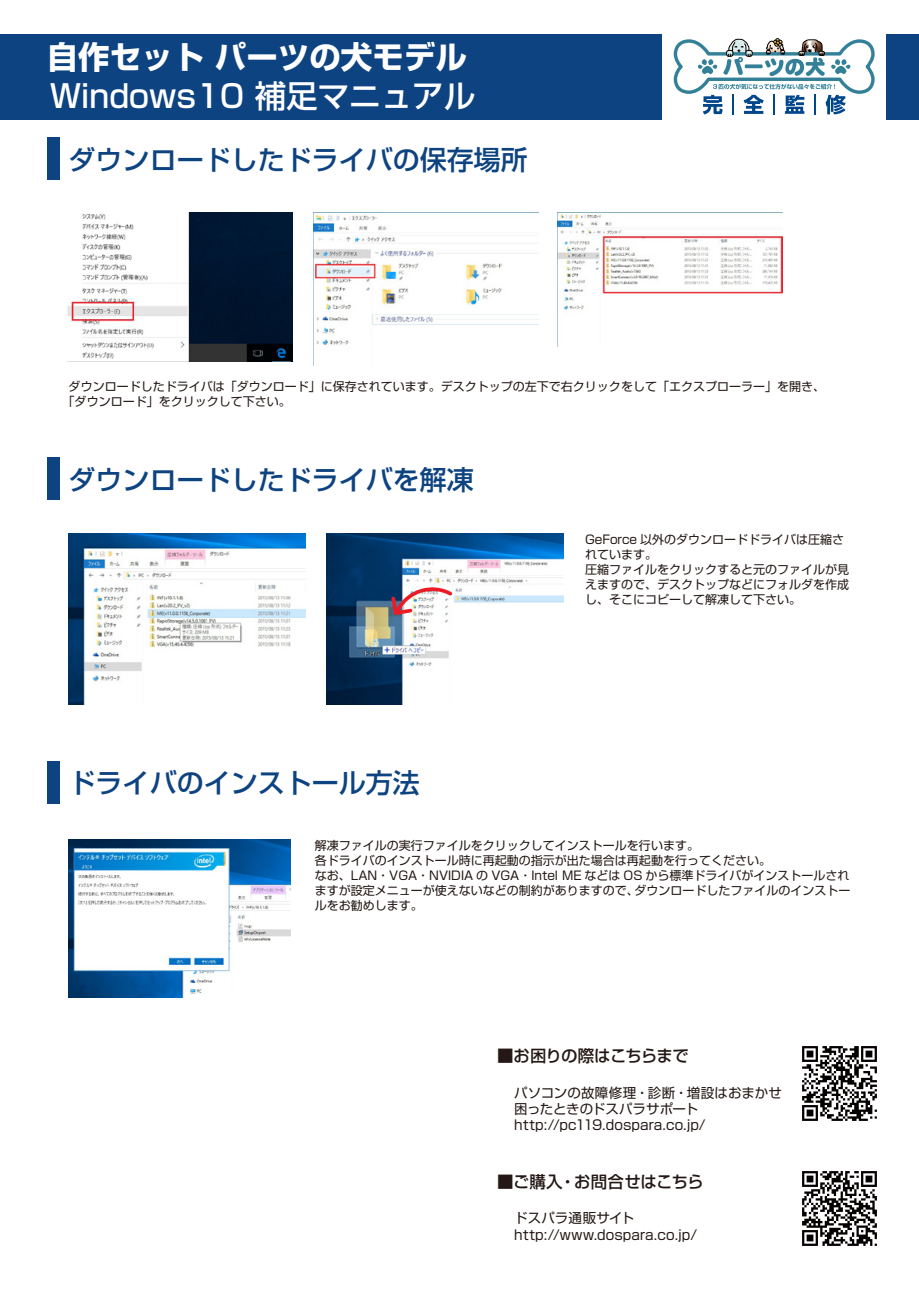
<style>
.page{position:relative;width:919px;height:1289px;background:#fff}
.page>*{position:absolute;margin:0;border:0;box-sizing:border-box;transform-origin:0 0}
.t1{font:500 31.5px "Shin Go Pro";color:#fff}
.t2{font:700 31.5px "Shin Go Pro";color:#fff}
.t3{font:500 27px "Shin Go Pro";color:#0e4381}
.t4{font:500 16.5px "Shin Go Pro";letter-spacing:-.02em;color:#231815}
.t5{font:500 16.5px "Shin Go Pro";letter-spacing:-.04em;color:#231815}
.t6{font:13.5px/16.2px "Shin Go Pro";letter-spacing:.005em;color:#231815}
.t7{font:12px/15px "Shin Go Pro";color:#231815}
</style>
<div class="page">
<div style="left:0;top:34px;width:918px;height:85px;background:#0e4381"></div>
<div style="left:662px;top:0;width:223px;height:128px;background:#fff"></div>
<hr style="left:732px;top:94px;width:2px;height:21px;background:#00468b">
<hr style="left:773px;top:94px;width:2px;height:21px;background:#00468b">
<hr style="left:814px;top:94px;width:2px;height:21px;background:#00468b">
<svg style="left:674px;top:38px;width:200px;height:76px"></svg>
<img style="left:802px;top:1171px;width:75px;height:75px">
<img style="left:802px;top:1046px;width:75px;height:75px">
<div style="left:47px;top:137px;width:13px;height:43px;background:#0e4381"></div>
<img style="left:67px;top:212px;width:225px;height:149px">
<img style="left:313px;top:212px;width:225px;height:153px">
<div style="left:47px;top:457px;width:13px;height:42px;background:#0e4381"></div>
<div style="left:47px;top:761px;width:13px;height:42px;background:#0e4381"></div>
<img style="left:557px;top:212px;width:225px;height:134px">
<img style="left:68px;top:533px;width:238px;height:171px">
<img style="left:326px;top:533px;width:237px;height:171px">
<img style="left:69px;top:839px;width:222px;height:158px">
<svg style="left:391px;top:581px;width:61px;height:34px"></svg>
<h1 class="t2" style="left:47px;top:32px;width:421px">自作セット パーツの犬モデル</h1>
<h1 class="t1" style="left:50px;top:70px;width:427px">Windows10 補足マニュアル</h1>
<h2 class="t3" style="left:69px;top:137px;width:461px">ダウンロードしたドライバの保存場所</h2>
<p class="t7" style="left:63px;top:377px;width:763px;text-indent:6px">ダウンロードしたドライバは「ダウンロード」に保存されています。デスクトップの左下で右クリックをして「エクスプローラー」を開き、「ダウンロード」をクリックして下さい。</p>
<h2 class="t3" style="left:69px;top:457px;width:406px">ダウンロードしたドライバを解凍</h2>
<h2 class="t3" style="left:69px;top:761px;width:352px">ドライバのインストール方法</h2>
<p class="t7" style="left:585px;top:530px;width:266px">GeForce 以外のダウンロードドライバは圧縮されています。<br>圧縮ファイルをクリックすると元のファイルが見えますので、デスクトップなどにフォルダを作成し、そこにコピーして解凍して下さい。</p>
<p class="t7" style="left:315px;top:836px;width:537px">解凍ファイルの実行ファイルをクリックしてインストールを行います。<br>各ドライバのインストール時に再起動の指示が出た場合は再起動を行ってください。<br>なお、LAN・VGA・NVIDIA の VGA・Intel ME などは OS から標準ドライバがインストールされますが設定メニューが使えないなどの制約がありますので、ダウンロードしたファイルのインストールをお勧めします。</p>
<h3 class="t5" style="left:497px;top:1042px;width:193px">■お困りの際はこちらまで</h3>
<p class="t6" style="left:514px;top:1082px;width:269px">パソコンの故障修理・診断・増設はおまかせ困ったときのドスパラサポートhttp://pc119.dospara.co.jp/</p>
<h3 class="t4" style="left:497px;top:1167px;width:208px">■ご購入・お問合せはこちら</h3>
<p class="t6" style="left:514px;top:1208px;width:184px">ドスパラ通販サイトhttp://www.dospara.co.jp/</p>
</div>
